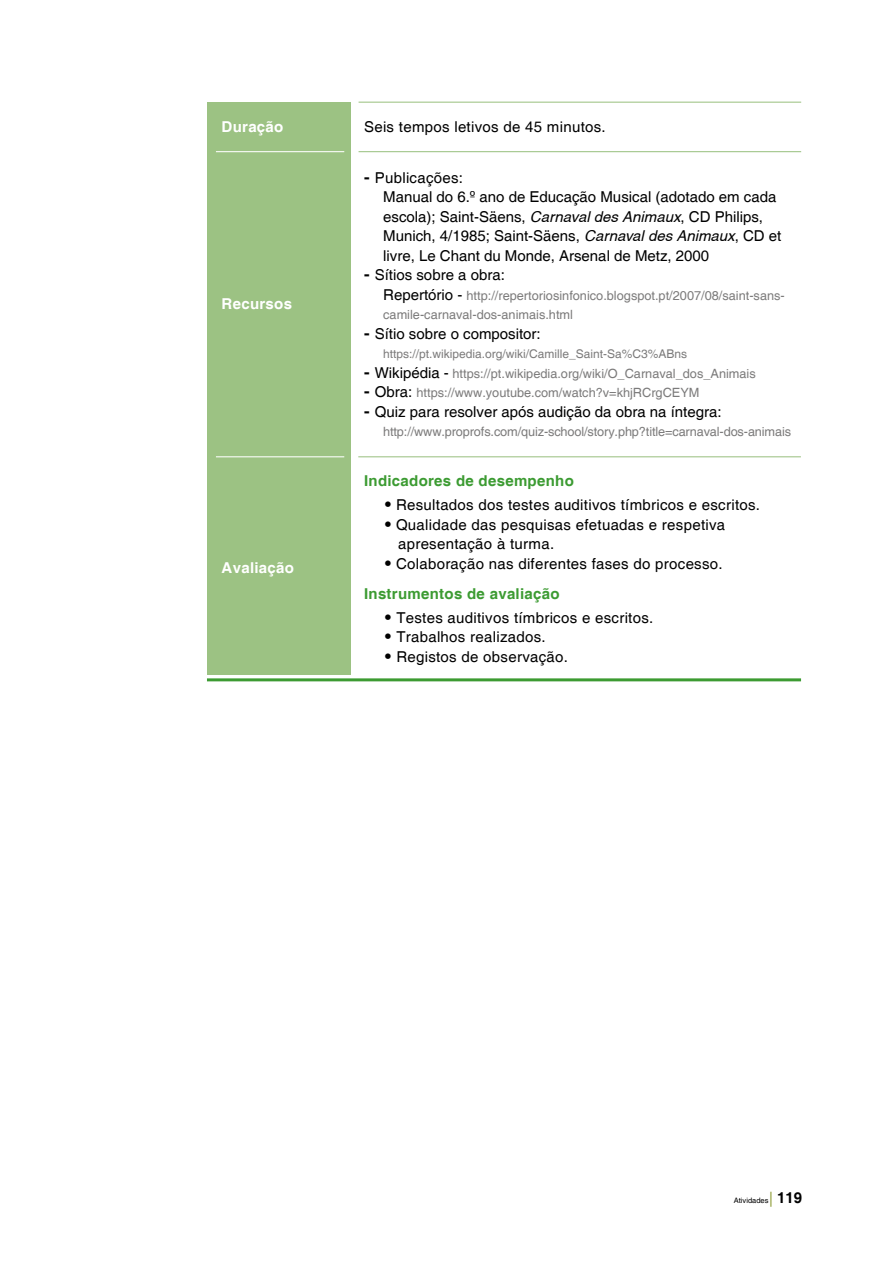
<style>
.page{position:relative;width:893px;height:1263px;background:#fff}
.page>*{position:absolute;margin:0;border:0;box-sizing:border-box;transform-origin:0 0}
.t1{font:15px/19.5px "Helvetica";color:#000}
.t2{font:15px/19.5px "Helvetica";letter-spacing:.02em;color:#000}
.t3{font:700 15px "Helvetica";letter-spacing:.02em;color:#fff}
.t4{font:700 15px "Helvetica";letter-spacing:.02em;color:#3c9b32}
.t5{font:12.75px/19.5px "Helvetica";color:#7c7b7b}
.t6{font:12px "Helvetica";color:#7c7b7b}
.t7{font:7.5px "Helvetica";color:#000}
.s1{font-weight:700;font-size:16.5px}
.s2{font-style:italic}
.s3{font-size:15px;color:#000}
.s4{font-weight:700;font-size:16.5px;color:#000}
.s5{font-weight:700;color:#3c9b32}
.s6{font-weight:700;font-size:15px;color:#87962b}
.s7{font-weight:700;font-size:15px}
</style>
<div class="page">
<div style="left:207px;top:103px;width:143px;height:572px;background:#9cc283"></div>
<hr style="left:207px;top:678px;width:594px;height:3px;background:#3c9b32">
<hr style="left:359px;top:151px;width:442px;height:1px;background:#9cc283">
<hr style="left:216px;top:151px;width:128px;height:1px;background:#fff">
<hr style="left:358px;top:456px;width:443px;height:1px;background:#9cc283">
<hr style="left:216px;top:456px;width:128px;height:1px;background:#fff">
<hr style="left:359px;top:102px;width:442px;height:1px;background:#9cc283">
<p class="t3" style="left:222px;top:118px;width:63px">Duração</p>
<p class="t2" style="left:364px;top:118px;width:243px">Seis tempos letivos de 45 minutos.</p>
<p class="t3" style="left:222px;top:295px;width:72px">Recursos</p>
<p class="t3" style="left:222px;top:559px;width:74px">Avaliação</p>
<p class="t1" style="left:383px;top:168px;width:400px;text-indent:-19px"><span class="s1">-</span> Publicações:<br>Manual do 6.º ano de Educação Musical (adotado em cada escola); Saint-Säens, <span class="s2">Carnaval des Animaux</span>, CD Philips, Munich, 4/1985; Saint-Säens, <span class="s2">Carnaval des Animaux</span>, CD et livre, Le Chant du Monde, Arsenal de Metz, 2000</p>
<p class="t1" style="left:364px;top:266px;width:142px"><span class="s1">-</span> Sítios sobre a obra:</p>
<p class="t5" style="left:383px;top:286px;width:403px"><span class="s3">Repertório -</span> http://repertoriosinfonico.blogspot.pt/2007/08/saint-sans&shy;camile-carnaval-dos-animais.html</p>
<p class="t1" style="left:364px;top:324px;width:178px"><span class="s1">-</span> Sítio sobre o compositor:</p>
<p class="t6" style="left:383px;top:347px;width:306px">https://pt.wikipedia.org/wiki/Camille_Saint-Sa%C3%ABns</p>
<p class="t5" style="left:364px;top:364px;width:393px"><span class="s4">-</span> <span class="s3">Wikipédia -</span> https://pt.wikipedia.org/wiki/O_Carnaval_dos_Animais</p>
<p class="t5" style="left:364px;top:383px;width:337px"><span class="s4">-</span> <span class="s3">Obra:</span> https://www.youtube.com/watch?v=khjRCrgCEYM</p>
<p class="t1" style="left:364px;top:402px;width:359px"><span class="s1">-</span> Quiz para resolver após audição da obra na íntegra:</p>
<p class="t5" style="left:383px;top:422px;width:409px">http://www.proprofs.com/quiz-school/story.php?title=carnaval-dos-animais</p>
<p class="t4" style="left:364px;top:472px;width:211px">Indicadores de desempenho</p>
<p class="t2" style="left:385px;top:496px;width:376px"><span class="s1">•</span> Resultados dos testes auditivos tímbricos e escritos.</p>
<p class="t2" style="left:398px;top:515px;width:329px;text-indent:-13px"><span class="s1">•</span> Qualidade das pesquisas efetuadas e respetiva apresentação à turma.</p>
<p class="t2" style="left:364px;top:549px;width:360px;line-height:30px;text-indent:21px"><span class="s1">•</span> Colaboração nas diferentes fases do processo.<br><span class="s5">Instrumentos de avaliação</span></p>
<p class="t2" style="left:385px;top:608px;width:270px"><span class="s1">•</span> Testes auditivos tímbricos e escritos.</p>
<p class="t2" style="left:385px;top:628px;width:162px"><span class="s1">•</span> Trabalhos realizados.</p>
<p class="t2" style="left:385px;top:647px;width:184px"><span class="s1">•</span> Registos de observação.</p>
<p class="t7" style="left:734px;top:1196px;width:70px">Atividades <span class="s6">|</span> <span class="s7">119</span></p>
</div>
